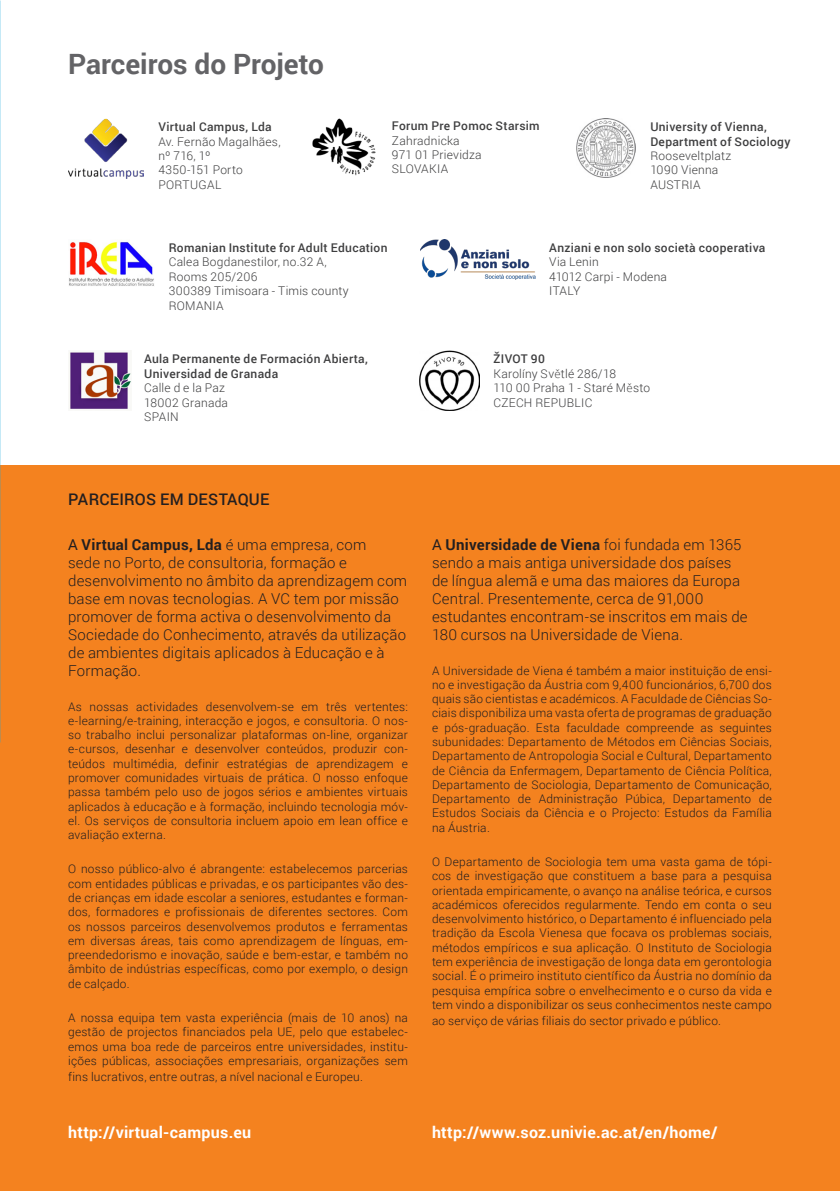
<style>
.page{position:relative;width:840px;height:1191px;background:#fff}
.page>*{position:absolute;margin:0;border:0;box-sizing:border-box;transform-origin:0 0}
.t1{font:700 28px "Roboto";color:#636366}
.t2{font:700 16px "Roboto";letter-spacing:.015em;color:#fff}
.t3{font:500 16px "Roboto";letter-spacing:.015em;color:#231f20}
.t4{font:300 15px/18px "Roboto";letter-spacing:.01em;color:#231f20}
.partner{font:300 12px/14.4px "Roboto";letter-spacing:.02em;color:#3e3e3f}
.partner-2{font:500 12px/14.4px "Roboto";letter-spacing:.025em;color:#3e3e3f}
.t5{font:300 11.8px/14.2px "Roboto";letter-spacing:.02em;color:#231f20;text-align:justify}
.s1{font-family:"Open Sans";font-weight:600}
.s2{font-family:"Open Sans";font-size:11.4px}
.s3{font-weight:400}
.s4{font-weight:700}
</style>
<div class="page">
<div style="left:0;top:465px;width:839px;height:726px;background:#f4821f"></div>
<img style="left:68px;top:119px;width:75px;height:59px">
<img style="left:576px;top:119px;width:59px;height:58px">
<img style="left:312px;top:118px;width:64px;height:58px">
<img style="left:69px;top:351px;width:62px;height:58px">
<img style="left:420px;top:239px;width:116px;height:40px">
<img style="left:420px;top:351px;width:59px;height:59px">
<img style="left:69px;top:242px;width:85px;height:44px">
<p class="t1" style="left:68px;top:47px;width:257px">Parceiros do Projeto</p>
<p class="partner-2" style="left:158px;top:120px;width:115px">Virtual Campus, Lda</p>
<p class="partner" style="left:158px;top:134px;width:124px">Av. Fernão Magalhães, nº 716, 1º</p>
<p class="partner" style="left:158px;top:163px;width:86px">4350-151 Porto</p>
<p class="partner" style="left:158px;top:177px;width:64px">PORTUGAL</p>
<p class="partner-2" style="left:392px;top:119px;width:149px">Forum Pre Pomoc Starsim</p>
<p class="partner" style="left:392px;top:133px;width:69px">Zahradnicka</p>
<p class="partner" style="left:392px;top:148px;width:91px">971 01 Prievidza</p>
<p class="partner" style="left:392px;top:162px;width:58px">SLOVAKIA</p>
<p class="partner-2" style="left:650px;top:120px;width:142px">University of Vienna,<br>Department of Sociology</p>
<p class="partner" style="left:650px;top:149px;width:82px">Rooseveltplatz</p>
<p class="partner" style="left:650px;top:163px;width:70px">1090 Vienna</p>
<p class="partner" style="left:650px;top:177px;width:52px">AUSTRIA</p>
<p class="partner-2" style="left:169px;top:241px;width:220px">Romanian Institute for Adult Education</p>
<p class="partner" style="left:169px;top:255px;width:160px">Calea Bogdanestilor, no.32 A,<br>Rooms 205/206</p>
<p class="partner" style="left:169px;top:284px;width:181px">300389 Timisoara - Timis county</p>
<p class="partner" style="left:169px;top:298px;width:56px">ROMANIA</p>
<p class="partner-2" style="left:549px;top:241px;width:218px">Anziani e non solo società cooperativa</p>
<p class="partner" style="left:549px;top:255px;width:51px">Via Lenin</p>
<p class="partner" style="left:549px;top:269px;width:119px">41012 Carpi - Modena</p>
<p class="partner" style="left:549px;top:284px;width:33px">ITALY</p>
<p class="partner-2" style="left:144px;top:352px;width:225px">Aula Permanente de Formación Abierta,<br>Universidad de Granada</p>
<p class="partner" style="left:144px;top:381px;width:82px">Calle d e la Paz</p>
<p class="partner" style="left:144px;top:395px;width:85px">18002 Granada</p>
<p class="partner" style="left:144px;top:410px;width:36px">SPAIN</p>
<p class="partner-2" style="left:493px;top:352px;width:53px"><span class="s1">Ž</span>IVOT 90</p>
<p class="partner" style="left:493px;top:366px;width:124px">Karolíny Sv<span class="s2">ě</span>tlé 286/18</p>
<p class="partner" style="left:493px;top:381px;width:158px">110 00 Praha 1 - Staré M<span class="s2">ě</span>sto</p>
<p class="partner" style="left:493px;top:395px;width:100px">CZECH REPUBLIC</p>
<p class="t3" style="left:68px;top:489px;width:203px">PARCEIROS EM DESTAQUE</p>
<p class="t4" style="left:68px;top:536px;width:340px"><span class="s3">A</span> <span class="s4">Virtual Campus, Lda</span> é uma empresa, com<br>sede no Porto, de consultoria, formação e desenvolvimento no âmbito da aprendizagem com base em novas tecnologias. A VC tem por missão promover de forma activa o desenvolvimento da Sociedade do Conhecimento, através da utilização de ambientes digitais aplicados à Educação e à Formação.</p>
<p class="t5" style="left:68px;top:699px;width:341px">As nossas actividades desenvolvem-se em três vertentes: e-learning/e-training, interacção e jogos, e consultoria. O nos&shy;so trabalho inclui personalizar plataformas on-line, organizar e-cursos, desenhar e desenvolver conteúdos, produzir con&shy;teúdos multimédia, definir estratégias de aprendizagem e promover comunidades virtuais de prática. O nosso enfoque passa também pelo uso de jogos sérios e ambientes virtuais aplicados à educação e à formação, incluindo tecnologia móv&shy;el. Os serviços de consultoria incluem apoio em lean office e avaliação externa.</p>
<p class="t5" style="left:68px;top:862px;width:341px">O nosso público-alvo é abrangente: estabelecemos parcerias com entidades públicas e privadas, e os participantes vão des&shy;de crianças em idade escolar a seniores, estudantes e forman&shy;dos, formadores e profissionais de diferentes sectores. Com os nossos parceiros desenvolvemos produtos e ferramentas em diversas áreas, tais como aprendizagem de línguas, em&shy;preendedorismo e inovação, saúde e bem-estar, e também no âmbito de indústrias específicas, como por exemplo, o design de calçado.</p>
<p class="t5" style="left:68px;top:1011px;width:341px">A nossa equipa tem vasta experiência (mais de 10 anos) na gestão de projectos financiados pela UE, pelo que estabelec&shy;emos uma boa rede de parceiros entre universidades, institu&shy;ições públicas, associações empresariais, organizações sem</p>
<p class="t5" style="left:68px;top:1070px;width:296px">fins lucrativos, entre outras, a nível nacional e Europeu.</p>
<p class="t4" style="left:432px;top:536px;width:317px"><span class="s3">A</span> <span class="s4">Universidade de Viena</span> foi fundada em 1365 sendo a mais antiga universidade dos países de língua alemã e uma das maiores da Europa Central. Presentemente, cerca de 91,000 estudantes encontram-se inscritos em mais de 180 cursos na Universidade de Viena.</p>
<p class="t5" style="left:432px;top:663px;width:341px">A Universidade de Viena é também a maior instituição de ensi&shy;no e investigação da Áustria com 9,400 funcionários, 6,700 dos quais são cientistas e académicos. A Faculdade de Ciências So&shy;ciais disponibiliza uma vasta oferta de programas de graduação e pós-graduação. Esta faculdade compreende as seguintes subunidades: Departamento de Métodos em Ciências Sociais, Departamento de Antropologia Social e Cultural, Departamento de Ciência da Enfermagem, Departamento de Ciência Política, Departamento de Sociologia, Departamento de Comunicação, Departamento de Administração Púbica, Departamento de Estudos Sociais da Ciência e o Projecto: Estudos da Família na Áustria.</p>
<p class="t5" style="left:432px;top:855px;width:341px">O Departamento de Sociologia tem uma vasta gama de tópi&shy;cos de investigação que constituem a base para a pesquisa orientada empiricamente, o avanço na análise teórica, e cursos académicos oferecidos regularmente. Tendo em conta o seu desenvolvimento histórico, o Departamento é influenciado pela tradição da Escola Vienesa que focava os problemas sociais, métodos empíricos e sua aplicação. O Instituto de Sociologia tem experiência de investigação de longa data em gerontologia social. É o primeiro instituto científico da Áustria no domínio da pesquisa empírica sobre o envelhecimento e o curso da vida e tem vindo a disponibilizar os seus conhecimentos neste campo</p>
<p class="t5" style="left:432px;top:1014px;width:290px">ao serviço de várias filiais do sector privado e público.</p>
<p class="t2" style="left:68px;top:1123px;width:184px">http://virtual-campus.eu</p>
<p class="t2" style="left:432px;top:1123px;width:287px">http://www.soz.univie.ac.at/en/home/</p>
</div>
